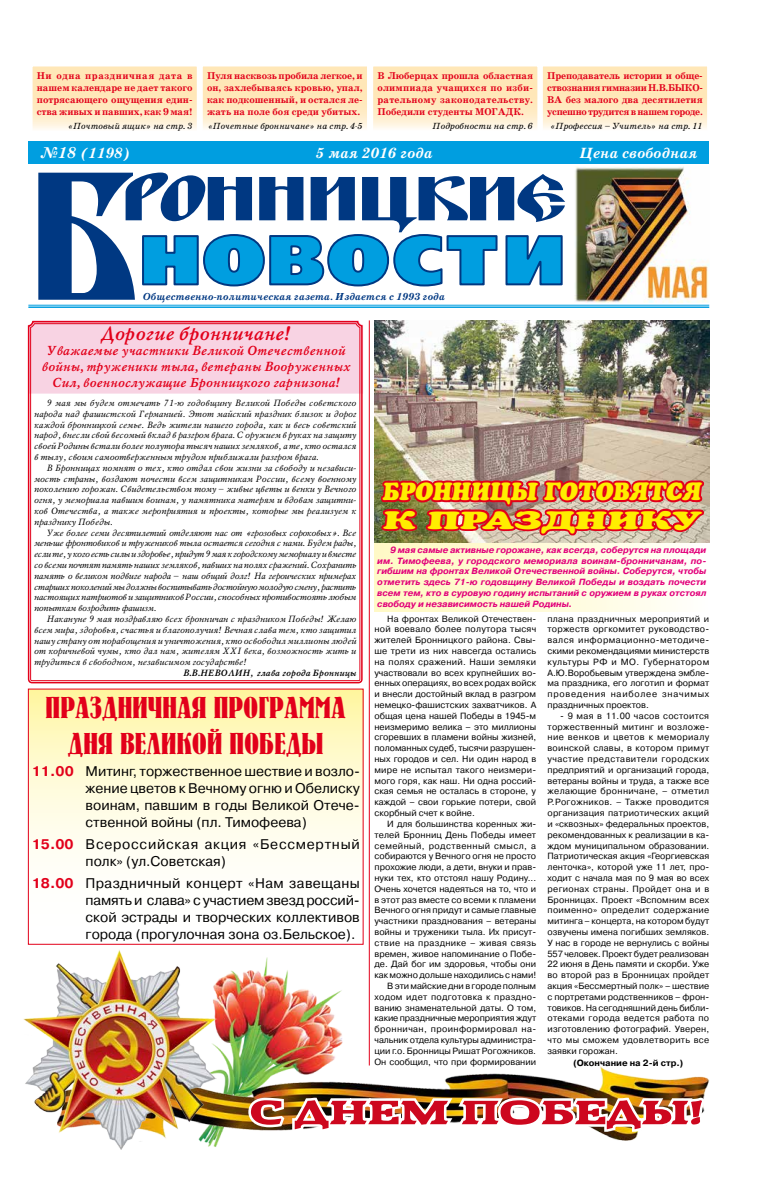
<style>
.page{position:relative;width:766px;height:1191px;background:#fff}
.page>*{position:absolute;margin:0;border:0;box-sizing:border-box;transform-origin:0 0}
.t1{font:175.9px "Blagovest Five";color:#003882}
.t2{font:92px "Free Set Black C";letter-spacing:.015em;color:#009ee0}
.t3{font:60px "Blagovest Five";letter-spacing:-.03em;color:#003882;scale:1.42 1}
.t4{font:800 33.3px "Ralenta";color:#cd071e;scale:1.51 1}
.t5{font:30px/36px "Bernhard C";color:#e2001a;text-align:center}
.t6{font:italic 900 24px/28.8px "Osvald";color:#ffed00;scale:.95 1}
.t7{font:italic 700 19px "Mysl C";color:#e2001a}
.t8{font:italic 700 15px "School Book AC";color:#fff}
.t9{font:14px/16.8px "Pragmatica C";color:#000;text-align:justify}
.t10{font:14px/16.8px "Pragmatica C";letter-spacing:.055em;color:#000}
.t11{font:italic 700 13px/15.6px "Mysl C";color:#e2001a;text-align:center}
.t12{font:italic 700 10.3px "School Book AC";color:#003882}
.t13{font:700 10px/12px "School Book AC";color:#e2001a;text-align:justify}
.t14{font:9px/10.8px "Pragmatica C";color:#000;text-align:justify}
.t15{font:italic 9px/10.8px "Mysl C";color:#000;text-align:justify}
.t16{font:italic 700 9px/10.8px "Pragmatica C";color:#e2007a;text-align:justify}
.t17{font:italic 9px "School Book AC";color:#000}
.t18{font:italic 700 9px "Mysl C";color:#000}
.t19{font:700 9px "Pragmatica C";color:#000}
.s1{font-size:16px}
.s2{font-weight:700;color:#e2001a}
</style>
<div class="page">
<img style="left:576px;top:167px;width:133px;height:135px">
<div style="left:28px;top:141px;width:681px;height:22px;background:#009ee0"></div>
<hr style="left:28px;top:306px;width:681px;height:2px;background:#009ee0">
<hr style="left:28px;top:305px;width:681px;height:1px;background:#009ee0">
<svg style="left:34px;top:67px;width:162px;height:62px;background:#ffeac1"></svg>
<div style="left:30px;top:63px;width:170px;height:74px;border:3px solid #fff"></div>
<svg style="left:204px;top:67px;width:162px;height:62px;background:#ffeac2"></svg>
<div style="left:200px;top:63px;width:170px;height:73px;border:3px solid #fff"></div>
<svg style="left:543px;top:67px;width:163px;height:62px;background:#ffeac2"></svg>
<div style="left:539px;top:63px;width:171px;height:73px;border:3px solid #fff"></div>
<svg style="left:374px;top:67px;width:162px;height:62px;background:#ffeac2"></svg>
<div style="left:370px;top:63px;width:170px;height:73px;border:3px solid #fff"></div>
<svg style="left:30px;top:613px;width:330px;height:68px"></svg>
<img style="left:28px;top:168px;width:677px;height:445px">
<svg style="left:30px;top:690px;width:331px;height:168px;background:#fffad1"></svg>
<img style="left:178px;top:944px;width:180px;height:201px">
<img style="left:217px;top:1062px;width:493px;height:79px">
<img style="left:246px;top:992px;width:461px;height:142px">
<img style="left:23px;top:949px;width:194px;height:200px">
<hr style="left:369px;top:320px;width:1px;height:745px;background:#e2001a">
<div style="left:374px;top:543px;width:335px;height:68px;background:linear-gradient(to right,#fff9c0,#fffef9)"></div>
<p class="t13" style="left:37px;top:70px;width:157px">Ни одна праздничная дата в нашем календаре не дает такого потрясающего ощущения един&shy;ства живых и павших, как 9 мая!</p>
<p class="t17" style="left:68px;top:121px;width:126px">«Почтовый ящик» на стр. 3</p>
<p class="t13" style="left:207px;top:70px;width:157px">Пуля насквозь пробила легкое, и он, захлебываясь кровью, упал, как подкошенный, и остался ле&shy;жать на поле боя среди убитых.</p>
<p class="t17" style="left:208px;top:121px;width:156px">«Почетные бронничане» на стр. 4-5</p>
<p class="t13" style="left:377px;top:70px;width:157px">В Люберцах прошла областная олимпиада учащихся по изби&shy;рательному законодательству.<br>Победили студенты МОГАДК.</p>
<p class="t17" style="left:432px;top:121px;width:102px">Подробности на стр. 6</p>
<p class="t13" style="left:547px;top:70px;width:157px">Преподаватель истории и обще&shy;ствознания гимназии Н.В.БЫКО-ВА без малого два десятилетия успешно трудится в нашем городе.</p>
<p class="t17" style="left:550px;top:121px;width:154px">«Профессия – Учитель» на стр. 11</p>
<h3 class="t8" style="left:40px;top:145px;width:93px"><span class="s1">№18</span> (1198)</h3>
<h3 class="t8" style="left:316px;top:145px;width:118px">5 мая 2016 года</h3>
<h3 class="t8" style="left:579px;top:145px;width:120px">Цена свободная</h3>
<h1 class="t1" style="left:28px;top:126px;width:110px">Б</h1>
<h3 class="t3" style="left:121px;top:161px;width:315px">ронницкие</h3>
<h2 class="t2" style="left:138px;top:199px;width:429px">новости</h2>
<p class="t12" style="left:143px;top:291px;width:303px">Общественно-политическая газета. Издается с 1993 года</p>
<h3 class="t7" style="left:100px;top:323px;width:191px">Дорогие бронничане!</h3>
<h3 class="t11" style="left:41px;top:344px;width:310px">Уважаемые участники Великой Отечественной войны, труженики тыла, ветераны Вооруженных<br>Сил, военнослужащие Бронницкого гарнизона!</h3>
<p class="t15" style="left:34px;top:398px;width:324px;text-indent:13px">9 мая мы будем отмечать 71-ю годовщину Великой Победы советского народа над фашистской Германией. Этот майский праздник близок и дорог каждой бронницкой семье. Ведь жители нашего города, как и весь советский народ, внесли свой весомый вклад в разгром врага. С оружием в руках на защиту своей Родины встали более полутора тысяч наших земляков, а те, кто остался в тылу, своим самоотверженным трудом приближали разгром врага.</p>
<p class="t15" style="left:34px;top:462px;width:324px;text-indent:13px">В Бронницах помнят о тех, кто отдал свои жизни за свободу и независи&shy;мость страны, воздают почести всем защитникам России, всему военному поколению горожан. Свидетельством тому – живые цветы и венки у Вечного огня, у мемориала павшим воинам, у памятника матерям и вдовам защитни&shy;ков Отечества, а также мероприятия и проекты, которые мы реализуем к празднику Победы.</p>
<p class="t15" style="left:34px;top:527px;width:324px;text-indent:13px">Уже более семи десятилетий отделяют нас от «грозовых сороковых». Все меньше фронтовиков и тружеников тыла остается сегодня с нами. Будем рады, если те, у кого есть силы и здоровье, придут 9 мая к городскому мемориалу и вместе со всеми почтят память наших земляков, павших на полях сражений. Сохранить память о великом подвиге народа – наш общий долг! На героических примерах старших поколений мы должны воспитывать достойную молодую смену, растить настоящих патриотов и защитников России, способных противостоять любым попыткам возродить фашизм.</p>
<p class="t15" style="left:34px;top:614px;width:324px;text-indent:13px">Накануне 9 мая поздравляю всех бронничан с праздником Победы! Желаю всем мира, здоровья, счастья и благополучия! Вечная слава тем, кто защитил нашу страну от порабощения и уничтожения, кто освободил миллионы людей от коричневой чумы, кто дал нам, жителям XXI века, возможность жить и трудиться в свободном, независимом государстве!</p>
<p class="t18" style="left:183px;top:668px;width:175px">В.В.НЕВОЛИН, глава города Бронницы</p>
<h3 class="t5" style="left:46px;top:688px;width:301px">ПРАЗДНИЧНАЯ ПРОГРАММА<br>ДНЯ ВЕЛИКОЙ ПОБЕДЫ</h3>
<h3 class="t9" style="left:86px;top:763px;width:276px;text-indent:-54px"><span class="s2">11.00</span> Митинг, торжественное шествие и возло&shy;жение цветов к Вечному огню и Обелиску воинам, павшим в годы Великой Отече&shy;ственной войны (пл. Тимофеева)</h3>
<h3 class="t10" style="left:86px;top:836px;width:275px;text-indent:-54px"><span class="s2">15.00</span> Всероссийская акция «Бессмертный полк» (ул.Советская)</h3>
<h3 class="t9" style="left:86px;top:875px;width:276px;text-indent:-54px"><span class="s2">18.00</span> Праздничный концерт «Нам завещаны память и слава» с участием звезд россий&shy;ской эстрады и творческих коллективов города (прогулочная зона оз.Бельское).</h3>
<h3 class="t6" style="left:382px;top:475px;width:336px">БРОННИЦЫ ГОТОВЯТСЯ<br>К ПРАЗДНИКУ</h3>
<p class="t16" style="left:377px;top:544px;width:330px;text-indent:13px">9 мая самые активные горожане, как всегда, соберутся на площади им. Тимофеева, у городского мемориала воинам-бронничанам, по&shy;гибшим на фронтах Великой Отечественной войны. Соберутся, чтобы отметить здесь 71-ю годовщину Великой Победы и воздать почести всем тем, кто в суровую годину испытаний с оружием в руках отстоял свободу и независимость нашей Родины.</p>
<p class="t14" style="left:374px;top:613px;width:163px;text-indent:13px">На фронтах Великой Отечествен&shy;ной воевало более полутора тысяч жителей Бронницкого района. Свы&shy;ше трети из них навсегда остались на полях сражений. Наши земляки участвовали во всех крупнейших во&shy;енных операциях, во всех родах войск и внесли достойный вклад в разгром немецко-фашистских захватчиков. А общая цена нашей Победы в 1945-м неизмеримо велика – это миллионы сгоревших в пламени войны жизней, поломанных судеб, тысячи разрушен&shy;ных городов и сел. Ни один народ в мире не испытал такого неизмери&shy;мого горя, как наш. Ни одна россий&shy;ская семья не осталась в стороне, у каждой – свои горькие потери, свой скорбный счет к войне.</p>
<p class="t14" style="left:374px;top:818px;width:163px;text-align:right">И для большинства коренных жи&shy;телей Бронниц День Победы имеет семейный, родственный смысл, а собираются у Вечного огня не просто прохожие люди, а дети, внуки и прав&shy;нуки тех, кто отстоял нашу Родину...<br>Очень хочется надеяться на то, что и в этот раз вместе со всеми к пламени Вечного огня придут и самые главные участники празднования – ветераны войны и труженики тыла. Их присут&shy;ствие на празднике – живая связь времен, живое напоминание о Побе&shy;де. Дай бог им здоровья, чтобы они как можно дольше находились с нами!<br>В эти майские дни в городе полным ходом идет подготовка к праздно&shy;ванию знаменательной даты. О том, какие праздничные мероприятия ждут бронничан, проинформировал на&shy;чальник отдела культуры администра&shy;ции г.о. Бронницы Ришат Рогожников.<br>Он сообщил, что при формировании</p>
<p class="t14" style="left:547px;top:613px;width:163px">плана праздничных мероприятий и торжеств оргкомитет руководство&shy;вался информационно-методиче&shy;скими рекомендациями министерств культуры РФ и МО. Губернатором А.Ю.Воробьевым утверждена эмбле&shy;ма праздника, его логотип и формат проведения наиболее значимых праздничных проектов.</p>
<p class="t14" style="left:547px;top:710px;width:163px;text-indent:13px">- 9 мая в 11.00 часов состоится торжественный митинг и возложе&shy;ние венков и цветов к мемориалу воинской славы, в котором примут участие представители городских предприятий и организаций города, ветераны войны и труда, а также все желающие бронничане, – отметил Р.Рогожников. – Также проводится организация патриотических акций и «сквозных» федеральных проектов, рекомендованных к реализации в ка&shy;ждом муниципальном образовании.<br>Патриотическая акция «Георгиевская ленточка», которой уже 11 лет, про&shy;ходит с начала мая по 9 мая во всех регионах страны. Пройдет она и в Бронницах. Проект «Вспомним всех поименно» определит содержание митинга – концерта, на котором будут озвучены имена погибших земляков.<br>У нас в городе не вернулись с войны 557 человек. Проект будет реализован 22 июня в День памяти и скорби. Уже во второй раз в Бронницах пройдет акция «Бессмертный полк» – шествие с портретами родственников – фрон&shy;товиков. На сегодняшний день библи&shy;отеками города ведется работа по изготовлению фотографий. Уверен, что мы сможем удовлетворить все заявки горожан.</p>
<p class="t19" style="left:573px;top:1058px;width:112px">(Окончание на 2-й стр.)</p>
<h3 class="t4" style="left:250px;top:1092px;width:302px">С ДНЕМ ПОБЕДЫ!</h3>
</div>
